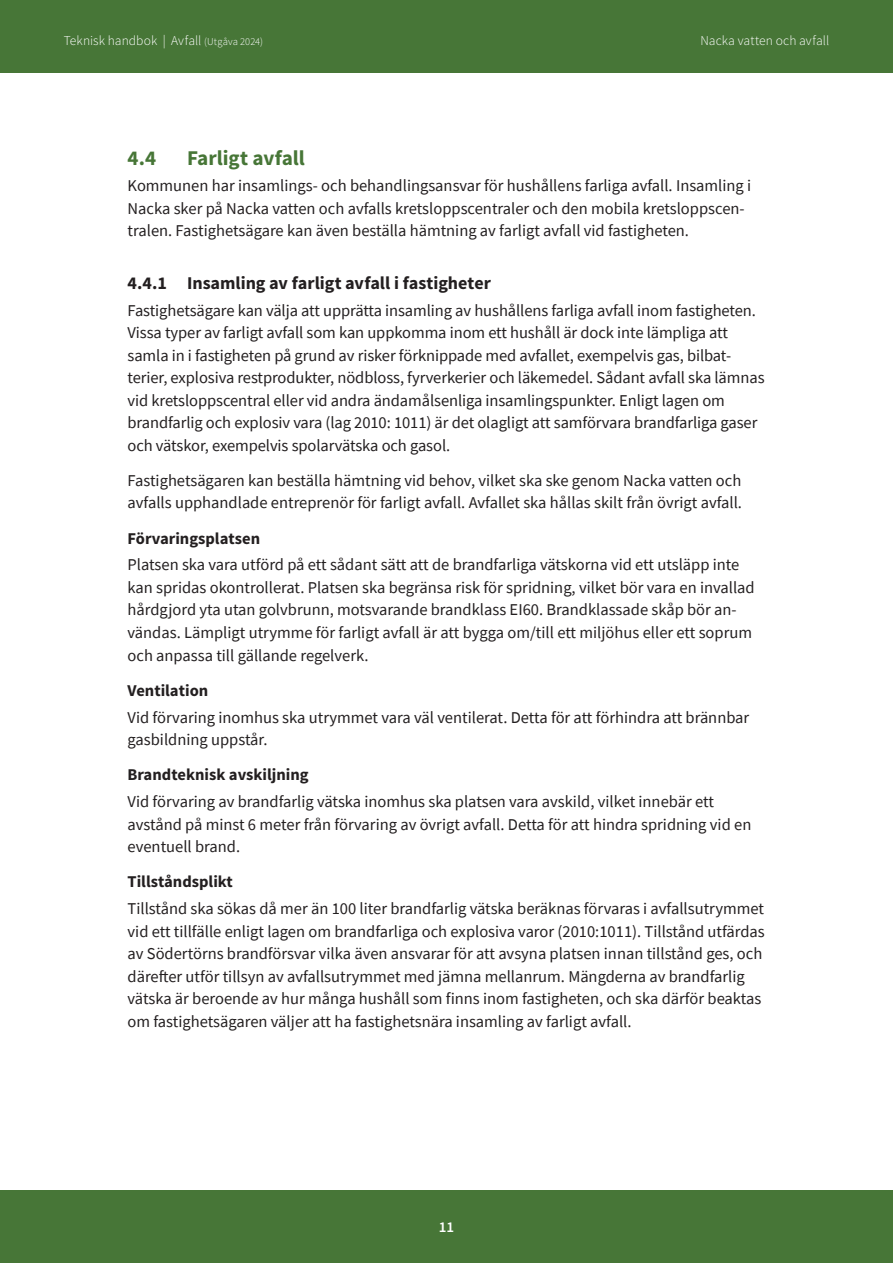
<style>
.page{position:relative;width:893px;height:1263px;background:#fff}
.page>*{position:absolute;margin:0;border:0;box-sizing:border-box;transform-origin:0 0}
.t1{font:700 21px "Source Sans Pro";letter-spacing:-.005em;color:#477637}
.t2{font:700 18px "Source Sans Pro";color:#231f20}
.t3{font:16.5px/22.5px "Source Sans Pro";color:#231f20}
.t4{font:700 16.5px "Source Sans Pro";color:#231f20}
.t5{font:600 15px "Source Sans Pro";color:#fff}
.t6{font:300 13.5px "Source Sans Pro";letter-spacing:.005em;color:#fff}
.s1{font-size:10.5px}
</style>
<div class="page">
<div style="left:0;top:1191px;width:893px;height:72px;background:#477637"></div>
<div style="left:0;top:0;width:893px;height:72px;background:#477637"></div>
<p class="t6" style="left:64px;top:32px;width:201px">Teknisk handbok | Avfall <span class="s1">(Utgåva 2024)</span></p>
<p class="t6" style="left:700px;top:32px;width:130px">Nacka vatten och avfall</p>
<p class="t1" style="left:128px;top:144px;width:30px">4.4</p>
<p class="t1" style="left:187px;top:144px;width:119px">Farligt avfall</p>
<p class="t3" style="left:128px;top:174px;width:625px">Kommunen har insamlings- och behandlingsansvar för hushållens farliga avfall. Insamling i<br>Nacka sker på Nacka vatten och avfalls kretsloppscentraler och den mobila kretsloppscen&shy;tralen. Fastighetsägare kan även beställa hämtning av farligt avfall vid fastigheten.</p>
<p class="t2" style="left:128px;top:271px;width:365px">4.4.1 Insamling av farligt avfall i fastigheter</p>
<p class="t3" style="left:128px;top:299px;width:638px">Fastighetsägare kan välja att upprätta insamling av hushållens farliga avfall inom fastigheten.<br>Vissa typer av farligt avfall som kan uppkomma inom ett hushåll är dock inte lämpliga att samla in i fastigheten på grund av risker förknippade med avfallet, exempelvis gas, bilbat&shy;terier, explosiva restprodukter, nödbloss, fyrverkerier och läkemedel. Sådant avfall ska lämnas vid kretsloppscentral eller vid andra ändamålsenliga insamlingspunkter. Enligt lagen om brandfarlig och explosiv vara (lag 2010: 1011) är det olagligt att samförvara brandfarliga gaser och vätskor, exempelvis spolarvätska och gasol.</p>
<p class="t3" style="left:128px;top:469px;width:616px">Fastighetsägaren kan beställa hämtning vid behov, vilket ska ske genom Nacka vatten och avfalls upphandlade entreprenör för farligt avfall. Avfallet ska hållas skilt från övrigt avfall.</p>
<p class="t4" style="left:128px;top:528px;width:134px">Förvaringsplatsen</p>
<p class="t3" style="left:128px;top:554px;width:629px">Platsen ska vara utförd på ett sådant sätt att de brandfarliga vätskorna vid ett utsläpp inte kan spridas okontrollerat. Platsen ska begränsa risk för spridning, vilket bör vara en invallad hårdgjord yta utan golvbrunn, motsvarande brandklass EI60. Brandklassade skåp bör an&shy;vändas. Lämpligt utrymme för farligt avfall är att bygga om/till ett miljöhus eller ett soprum och anpassa till gällande regelverk.</p>
<p class="t4" style="left:128px;top:680px;width:82px">Ventilation</p>
<p class="t3" style="left:128px;top:706px;width:623px">Vid förvaring inomhus ska utrymmet vara väl ventilerat. Detta för att förhindra att brännbar gasbildning uppstår.</p>
<p class="t4" style="left:128px;top:764px;width:183px">Brandteknisk avskiljning</p>
<p class="t3" style="left:128px;top:790px;width:625px">Vid förvaring av brandfarlig vätska inomhus ska platsen vara avskild, vilket innebär ett avstånd på minst 6 meter från förvaring av övrigt avfall. Detta för att hindra spridning vid en eventuell brand.</p>
<p class="t4" style="left:128px;top:871px;width:107px">Tillståndsplikt</p>
<p class="t3" style="left:128px;top:897px;width:639px">Tillstånd ska sökas då mer än 100 liter brandfarlig vätska beräknas förvaras i avfallsutrymmet vid ett tillfälle enligt lagen om brandfarliga och explosiva varor (2010:1011). Tillstånd utfärdas av Södertörns brandförsvar vilka även ansvarar för att avsyna platsen innan tillstånd ges, och därefter utför tillsyn av avfallsutrymmet med jämna mellanrum. Mängderna av brandfarlig vätska är beroende av hur många hushåll som finns inom fastigheten, och ska därför beaktas om fastighetsägaren väljer att ha fastighetsnära insamling av farligt avfall.</p>
<p class="t5" style="left:439px;top:1218px;width:17px">11</p>
</div>
